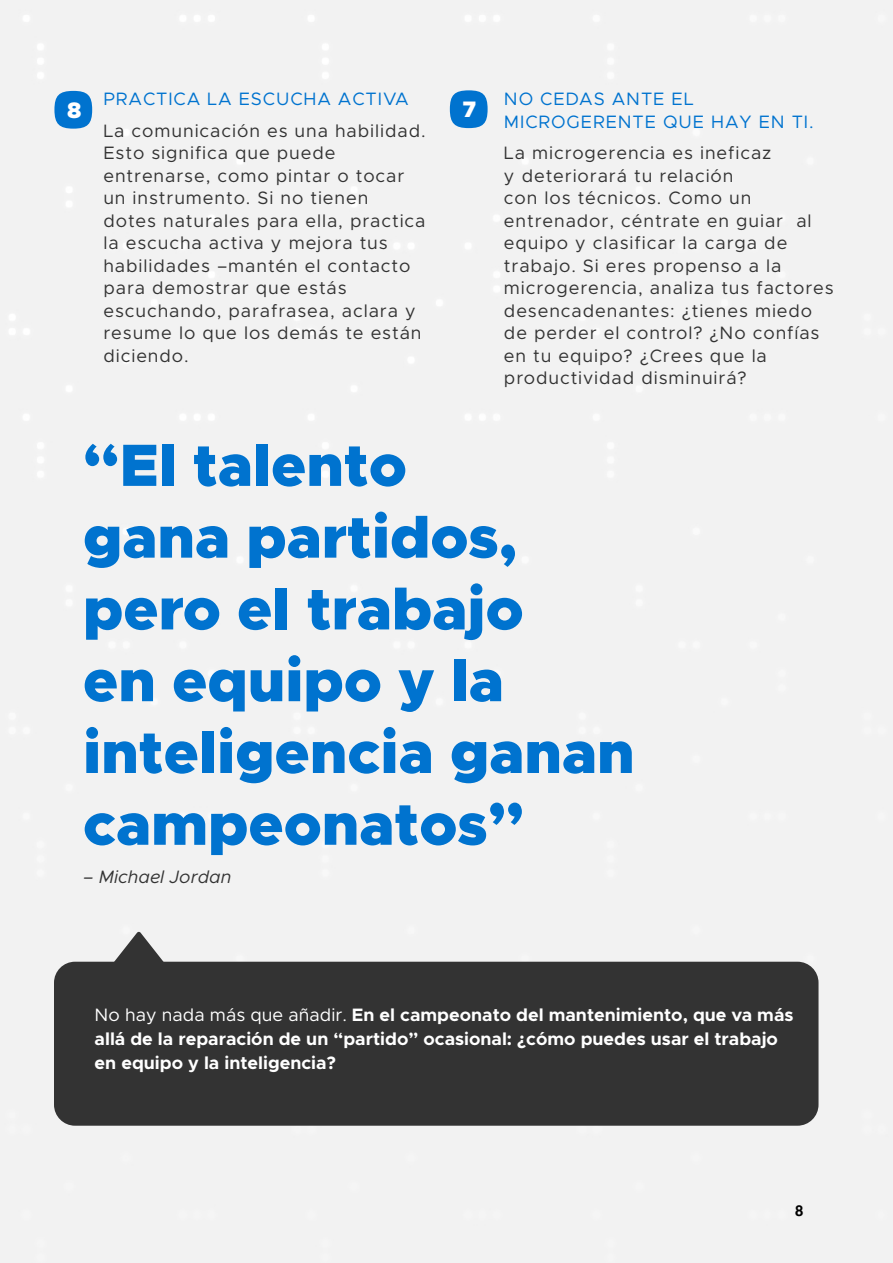
<style>
.page{position:relative;width:893px;height:1263px;background:#f2f2f2}
.page>*{position:absolute;margin:0;border:0;box-sizing:border-box;transform-origin:0 0}
.t1{font:900 59.85px/71.7px "Infraspeak Sans";color:#0073cf}
.t2{font:900 22.5px "Infraspeak Sans";color:#fff}
.t3{font:18px/22.5px "Infraspeak Sans";letter-spacing:.05em;color:#333}
.t4{font:700 18px/24px "Infraspeak Sans";color:#fff}
.t5{font:18px/22.5px "Infraspeak Sans";letter-spacing:.05em;color:#0073cf}
.t6{font:italic 18px "Infraspeak Sans";color:#333}
.t7{font:700 15px "Helvetica";color:#000}
.s1{font-weight:400}
</style>
<div class="page">
<div style="left:54px;top:962px;width:764px;height:164px;background:#333;border-radius:21px"></div>
<svg style="left:101px;top:931px;width:75px;height:31px"></svg>
<div style="left:54px;top:91px;width:38px;height:38px;background:#0073cf;border-radius:50%"></div>
<div style="left:450px;top:90px;width:38px;height:38px;background:#0073cf;border-radius:50%"></div>
<p class="t5" style="left:103px;top:88px;width:307px">PRACTICA LA ESCUCHA ACTIVA</p>
<p class="t3" style="left:103px;top:119px;width:324px">La comunicación es una habilidad.<br>Esto significa que puede entrenarse, como pintar o tocar un instrumento. Si no tienen dotes naturales para ella, practica la escucha activa y mejora tus habilidades –mantén el contacto para demostrar que estás escuchando, parafrasea, aclara y resume lo que los demás te están diciendo.</p>
<p class="t2" style="left:67px;top:95px;width:16px">8</p>
<p class="t2" style="left:462px;top:95px;width:15px">7</p>
<p class="t5" style="left:504px;top:88px;width:311px">NO CEDAS ANTE EL<br>MICROGERENTE QUE HAY EN TI.</p>
<p class="t3" style="left:504px;top:142px;width:331px">La microgerencia es ineficaz<br>y deteriorará tu relación<br>con los técnicos. Como un entrenador, céntrate en guiar al equipo y clasificar la carga de trabajo. Si eres propenso a la microgerencia, analiza tus factores desencadenantes: ¿tienes miedo de perder el control? ¿No confías en tu equipo? ¿Crees que la productividad disminuirá?</p>
<h1 class="t1" style="left:83px;top:429px;width:553px">“El talento<br>gana partidos, pero el trabajo<br>en equipo y la inteligencia ganan campeonatos”</h1>
<p class="t6" style="left:83px;top:865px;width:150px">– Michael Jordan</p>
<p class="t4" style="left:95px;top:1003px;width:700px"><span class="s1">No hay nada más que añadir.</span> En el campeonato del mantenimiento, que va más allá de la reparación de un “partido” ocasional: ¿cómo puedes usar el trabajo en equipo y la inteligencia?</p>
<p class="t7" style="left:795px;top:1199px;width:10px">8</p>
</div>
